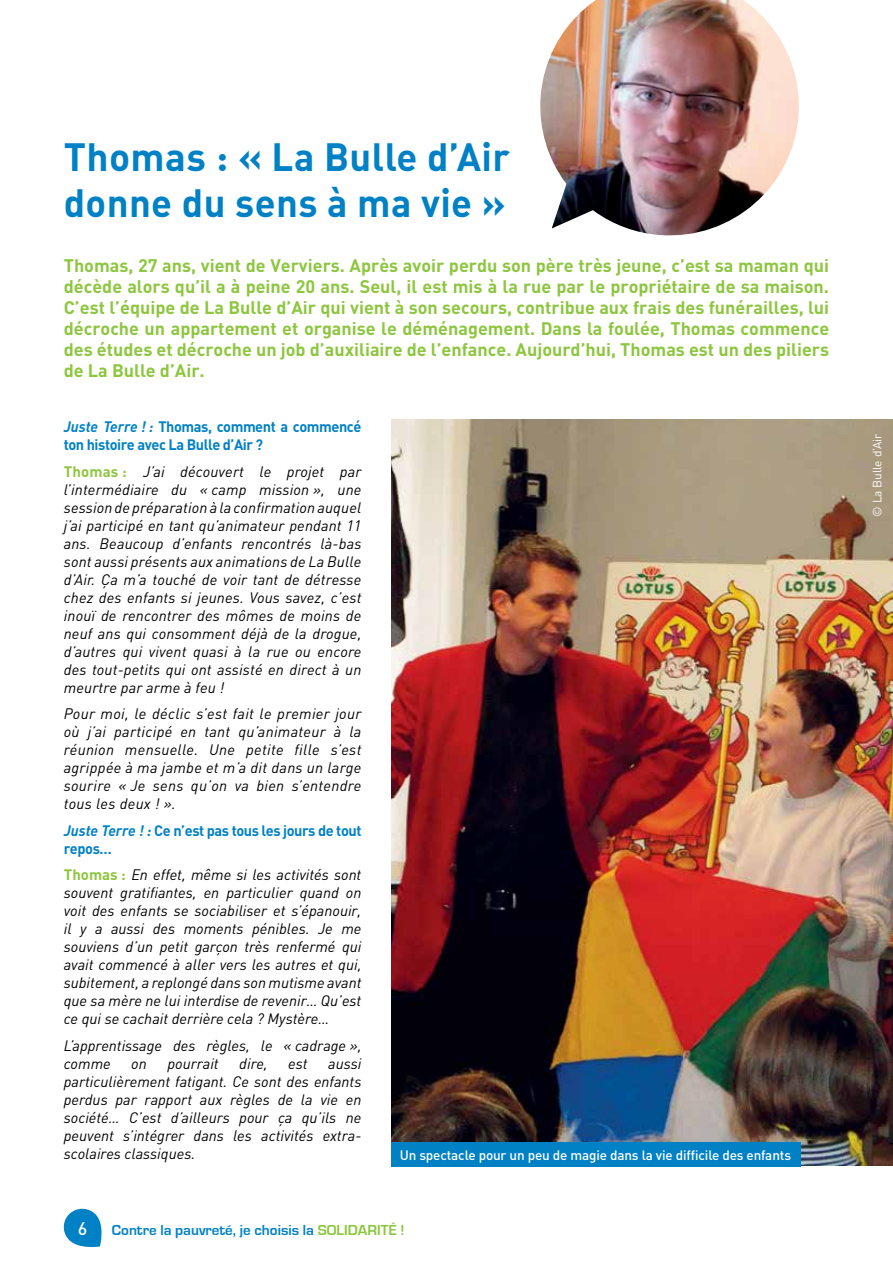
<style>
.page{position:relative;width:893px;height:1263px;background:#fff}
.page>*{position:absolute;margin:0;border:0;box-sizing:border-box;transform-origin:0 0}
.t1{font:39px/46px "DIN Bold Alternate";letter-spacing:.01em;color:#0081c6}
.t2{font:700 18px/21px "DIN";color:#8dc63f;text-align:justify}
.t3{font:500 18px "DIN";color:#fff}
.t4{font:italic 15px/18px "DIN";color:#000;text-align:justify}
.t5{font:700 15px/18px "DIN";letter-spacing:-.03em;color:#0081c6}
.t6{font:700 15px "Eurostile";color:#0081c6}
.t7{font:500 13.5px "DIN";letter-spacing:-.01em;color:#fff}
.t8{font:12px "DIN";letter-spacing:-.01em;color:#fff}
.s1{font-style:italic}
.s2{font-weight:700;font-style:normal;color:#8dc63f}
.s3{color:#8dc63f}
</style>
<div class="page">
<svg style="left:63px;top:1208px;width:39px;height:40px"></svg>
<img style="left:540px;top:0;width:259px;height:236px">
<img style="left:391px;top:420px;width:502px;height:745px">
<div style="left:391px;top:1142px;width:409px;height:24px;background:#0081c6"></div>
<h1 class="t1" style="left:64px;top:132px;width:447px">Thomas : « La Bulle d’Air donne du sens à ma vie »</h1>
<p class="t2" style="left:64px;top:254px;width:767px">Thomas, 27 ans, vient de Verviers. Après avoir perdu son père très jeune, c’est sa maman qui décède alors qu’il a à peine 20 ans. Seul, il est mis à la rue par le propriétaire de sa maison.<br>C’est l’équipe de La Bulle d’Air qui vient à son secours, contribue aux frais des funérailles, lui décroche un appartement et organise le déménagement. Dans la foulée, Thomas commence des études et décroche un job d’auxiliaire de l’enfance. Aujourd’hui, Thomas est un des piliers de La Bulle d’Air.</p>
<p class="t5" style="left:64px;top:417px;width:299px"><span class="s1">Juste Terre ! :</span> Thomas, comment a commencé ton histoire avec La Bulle d’Air ?</p>
<p class="t4" style="left:64px;top:462px;width:299px"><span class="s2">Thomas :</span> J’ai découvert le projet par l’intermédiaire du « camp mission », une session de préparation à la confirmation auquel j’ai participé en tant qu’animateur pendant 11 ans. Beaucoup d’enfants rencontrés là-bas sont aussi présents aux animations de La Bulle d’Air. Ça m’a touché de voir tant de détresse chez des enfants si jeunes. Vous savez, c’est inouï de rencontrer des mômes de moins de neuf ans qui consomment déjà de la drogue, d’autres qui vivent quasi à la rue ou encore des tout-petits qui ont assisté en direct à un meurtre par arme à feu !</p>
<p class="t4" style="left:64px;top:704px;width:299px">Pour moi, le déclic s’est fait le premier jour où j’ai participé en tant qu’animateur à la réunion mensuelle. Une petite fille s’est agrippée à ma jambe et m’a dit dans un large sourire « Je sens qu’on va bien s’entendre tous les deux ! ».</p>
<p class="t5" style="left:64px;top:820px;width:299px"><span class="s1">Juste Terre ! :</span> Ce n’est pas tous les jours de tout repos…</p>
<p class="t4" style="left:64px;top:865px;width:299px"><span class="s2">Thomas :</span> En effet, même si les activités sont souvent gratifiantes, en particulier quand on voit des enfants se sociabiliser et s’épanouir, il y a aussi des moments pénibles. Je me souviens d’un petit garçon très renfermé qui avait commencé à aller vers les autres et qui, subitement, a replongé dans son mutisme avant que sa mère ne lui interdise de revenir… Qu’est ce qui se cachait derrière cela ? Mystère…</p>
<p class="t4" style="left:64px;top:1036px;width:299px">L’apprentissage des règles, le « cadrage », comme</p>
<p class="t4" style="left:131px;top:1054px;width:17px">on</p>
<p class="t4" style="left:167px;top:1054px;width:53px">pourrait</p>
<p class="t4" style="left:239px;top:1054px;width:30px">dire,</p>
<p class="t4" style="left:288px;top:1054px;width:21px">est</p>
<p class="t4" style="left:64px;top:1054px;width:299px;text-indent:264px">aussi particulièrement fatigant. Ce sont des enfants perdus par rapport aux règles de la vie en société… C’est d’ailleurs pour ça qu’ils ne peuvent s’intégrer dans les activités extra&shy;scolaires classiques.</p>
<p class="t7" style="left:400px;top:1146px;width:393px">Un spectacle pour un peu de magie dans la vie difficile des enfants</p>
<p class="t3" style="left:78px;top:1217px;width:11px">6</p>
<p class="t6" style="left:112px;top:1222px;width:294px">Contre la pauvreté, je choisis la <span class="s3">SOLIDARITÉ !</span></p>
<p class="t8" style="left:870px;top:517px;width:85px;rotate:-90deg">© La Bulle d’Air</p>
</div>
